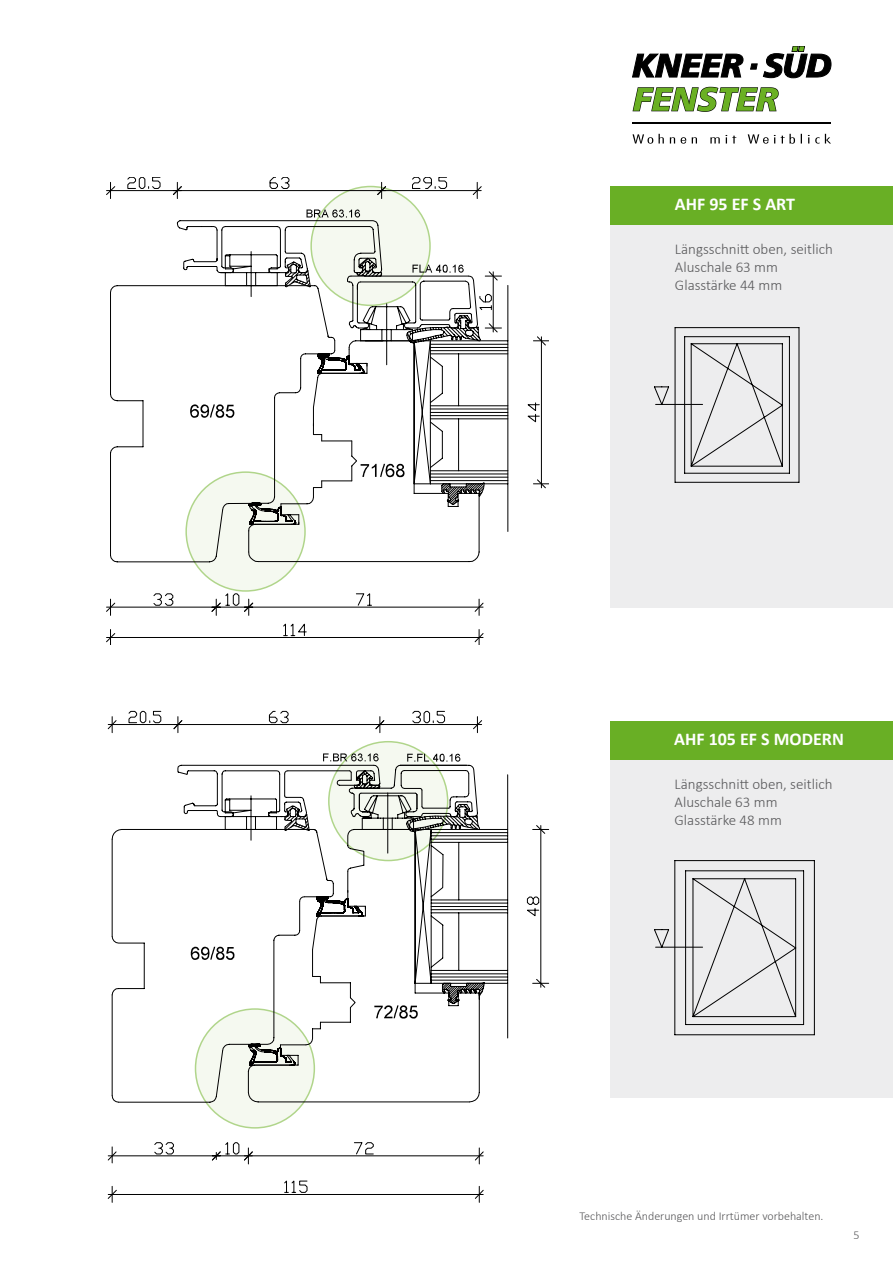
<style>
.page{position:relative;width:893px;height:1263px;background:#fff}
.page>*{position:absolute;margin:0;border:0;box-sizing:border-box;transform-origin:0 0}
.t1{font:700 18px "Calibri";color:#fff}
.t2{font:300 15px/18px "Calibri";color:#58585a}
.t3{font:300 12px "Calibri";color:#58585a}
</style>
<div class="page">
<svg style="left:632px;top:134px;width:199px;height:10px"></svg>
<svg style="left:632px;top:87px;width:147px;height:25px"></svg>
<hr style="left:632px;top:122px;width:199px;height:1px;background:#000">
<svg style="left:632px;top:46px;width:199px;height:32px"></svg>
<div style="left:610px;top:225px;width:283px;height:383px;background:#ededee"></div>
<div style="left:610px;top:760px;width:283px;height:338px;background:#ededee"></div>
<div style="left:610px;top:186px;width:283px;height:39px;background:#69af25"></div>
<div style="left:610px;top:721px;width:283px;height:39px;background:#69af25"></div>
<svg style="left:111px;top:730px;width:438px;height:473px"></svg>
<svg style="left:111px;top:899px;width:373px;height:281px"></svg>
<svg style="left:111px;top:730px;width:273px;height:412px"></svg>
<svg style="left:107px;top:1180px;width:377px;height:19px"></svg>
<svg style="left:107px;top:1142px;width:377px;height:19px"></svg>
<svg style="left:107px;top:711px;width:375px;height:19px"></svg>
<svg style="left:526px;top:824px;width:20px;height:164px"></svg>
<svg style="left:654px;top:860px;width:161px;height:175px"></svg>
<svg style="left:654px;top:327px;width:145px;height:156px"></svg>
<svg style="left:110px;top:196px;width:368px;height:107px"></svg>
<svg style="left:110px;top:303px;width:426px;height:313px"></svg>
<svg style="left:536px;top:336px;width:10px;height:153px"></svg>
<svg style="left:106px;top:623px;width:378px;height:20px"></svg>
<svg style="left:106px;top:592px;width:378px;height:20px"></svg>
<svg style="left:177px;top:209px;width:321px;height:124px"></svg>
<svg style="left:106px;top:177px;width:376px;height:19px"></svg>
<p class="t1" style="left:675px;top:191px;width:122px">AHF 95 EF S ART</p>
<p class="t2" style="left:675px;top:240px;width:159px">Längsschnitt oben, seitlich<br>Aluschale 63 mm<br>Glasstärke 44 mm</p>
<p class="t1" style="left:674px;top:726px;width:171px">AHF 105 EF S MODERN</p>
<p class="t2" style="left:675px;top:775px;width:159px">Längsschnitt oben, seitlich<br>Aluschale 63 mm<br>Glasstärke 48 mm</p>
<p class="t3" style="left:580px;top:1208px;width:245px">Technische Änderungen und Irrtümer vorbehalten.</p>
<p class="t3" style="left:853px;top:1227px;width:8px">5</p>
</div>
